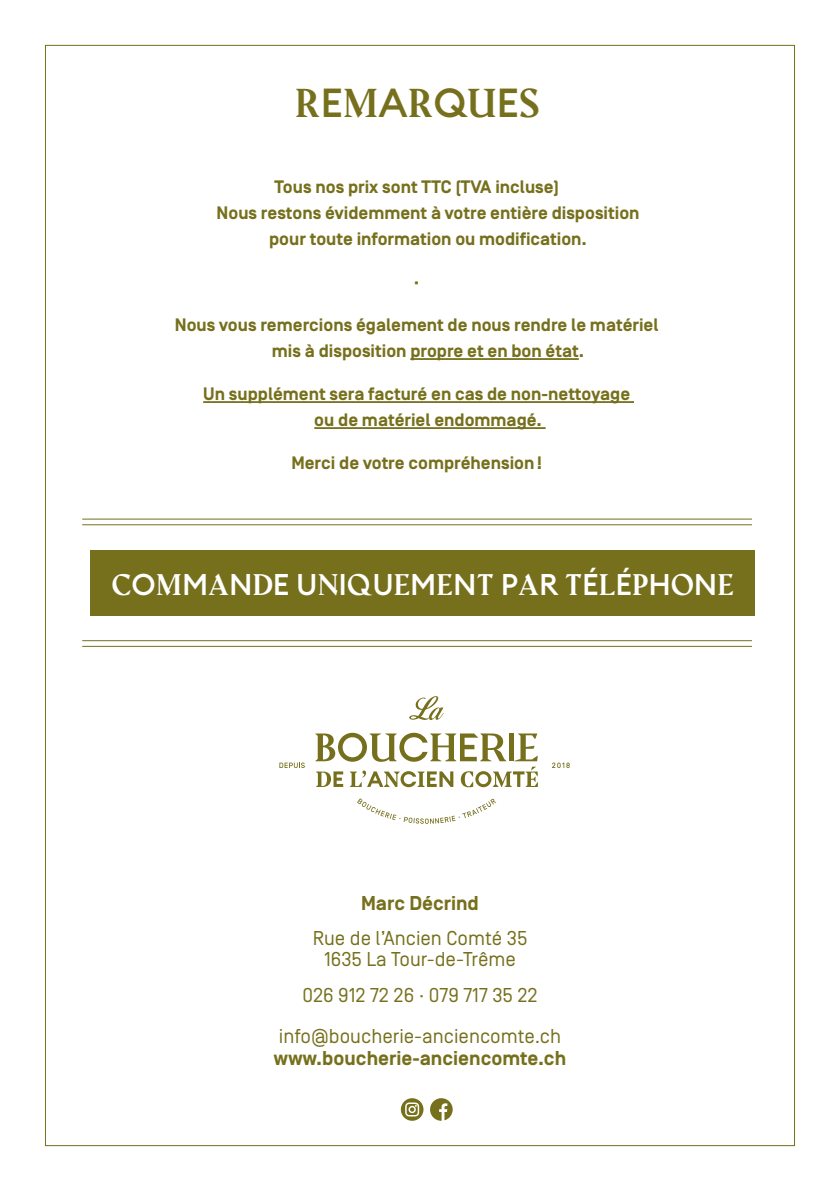
<style>
.page{position:relative;width:840px;height:1191px;background:#fff}
.page>*{position:absolute;margin:0;border:0;box-sizing:border-box;transform-origin:0 0}
.t1{font:700 36.8px "Amagro";color:#76701c}
.t2{font:700 27.2px "Amagro";color:#fff}
.t3{font:20px/21.6px "Simplon Norm";color:#76701c;text-align:center}
.t4{font:700 20px "Simplon Norm";color:#76701c}
.t5{font:700 18px/26px "Simplon Norm";color:#76701c}
.s1{font-family:"Euclid Circular A";font-weight:500;font-size:40px}
.s2{font-family:"Euclid Circular A";font-weight:500;font-size:29.6px}
</style>
<div class="page">
<svg style="left:430px;top:1098px;width:22px;height:22px"></svg>
<svg style="left:400px;top:1098px;width:23px;height:22px"></svg>
<svg style="left:409px;top:696px;width:34px;height:24px"></svg>
<svg style="left:279px;top:762px;width:25px;height:6px"></svg>
<svg style="left:552px;top:762px;width:17px;height:6px"></svg>
<svg style="left:315px;top:733px;width:222px;height:54px"></svg>
<svg style="left:357px;top:798px;width:139px;height:26px"></svg>
<hr style="left:82px;top:518px;width:669px;height:1px;background:#76701c">
<hr style="left:82px;top:640px;width:669px;height:1px;background:#76701c">
<hr style="left:82px;top:524px;width:669px;height:1px;background:#76701c">
<hr style="left:82px;top:646px;width:669px;height:1px;background:#76701c">
<hr style="left:410px;top:358px;width:168px;height:2px;background:#76701c">
<hr style="left:203px;top:401px;width:430px;height:2px;background:#76701c">
<hr style="left:314px;top:427px;width:231px;height:2px;background:#76701c">
<div style="left:91px;top:550px;width:663px;height:66px;background:#76701c"></div>
<h1 class="t1" style="left:294px;top:80px;width:246px">R<span class="s1">E</span>M<span class="s1">A</span>R<span class="s1">Q</span>U<span class="s1">E</span>S</h1>
<p class="t5" style="left:274px;top:175px;width:286px">Tous nos prix sont TTC (TVA incluse)</p>
<p class="t5" style="left:216px;top:201px;width:424px">Nous restons évidemment à votre entière disposition</p>
<p class="t5" style="left:269px;top:227px;width:319px">pour toute information ou modification.</p>
<p class="t5" style="left:413px;top:270px;width:7px">·</p>
<p class="t5" style="left:272px;top:313px;width:388px;text-indent:-97px">Nous vous remercions également de nous rendre le matériel mis à disposition propre et en bon état.</p>
<p class="t5" style="left:314px;top:382px;width:317px;text-indent:-111px">Un supplément sera facturé en cas de non-nettoyage ou de matériel endommagé.</p>
<p class="t5" style="left:291px;top:451px;width:252px">Merci de votre compréhension!</p>
<h2 class="t2" style="left:112px;top:568px;width:623px">C<span class="s2">O</span>M<span class="s2">M</span>A<span class="s2">N</span>D<span class="s2">E U</span>N<span class="s2">I</span>Q<span class="s2">U</span>E<span class="s2">M</span>E<span class="s2">N</span>T <span class="s2">P</span>A<span class="s2">R</span> T<span class="s2">É</span>L<span class="s2">É</span>P<span class="s2">H</span>O<span class="s2">N</span>E</h2>
<p class="t4" style="left:361px;top:892px;width:119px">Marc Décrind</p>
<p class="t3" style="left:312px;top:927px;width:216px">Rue de l’Ancien Comté 35<br>1635 La Tour-de-Trême</p>
<p class="t3" style="left:279px;top:974px;width:283px;line-height:42px">026 912 72 26 · 079 717 35 22 info@boucherie-anciencomte.ch</p>
<p class="t4" style="left:273px;top:1047px;width:294px">www.boucherie-anciencomte.ch</p>
</div>
